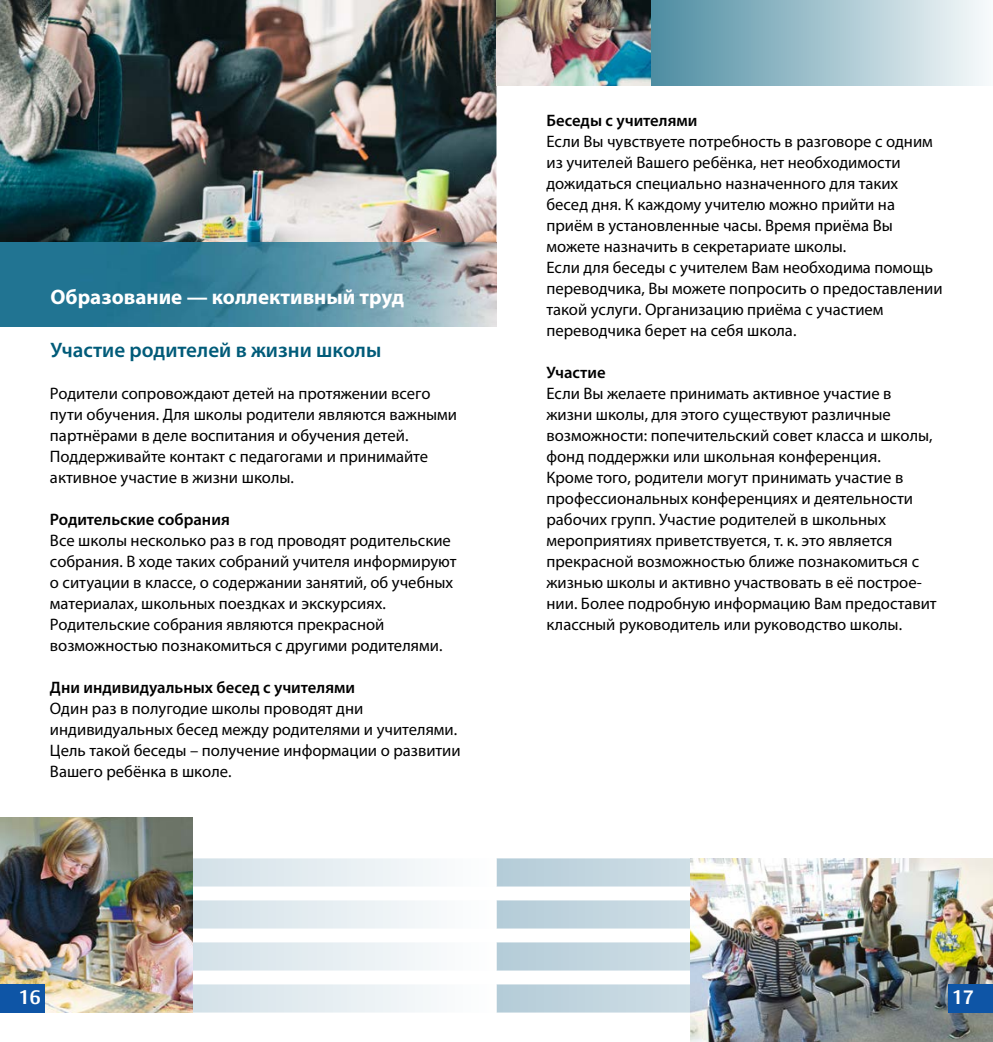
<style>
.page{position:relative;width:993px;height:1042px;background:#fff}
.page>*{position:absolute;margin:0;border:0;box-sizing:border-box;transform-origin:0 0}
.t1{font:700 21px "Myriad Pro";color:#fff}
.t2{font:600 21px "Myriad Pro";color:#005b79}
.t3{font:700 19.25px "Vesta Pro";color:#fff}
.t4{font:16.62px/21px "Myriad Pro";color:#000}
.t5{font:600 16.62px "Myriad Pro";color:#000}
</style>
<div class="page">
<img style="left:690px;top:886px;width:302px;height:156px">
<svg style="left:192px;top:858px;width:800px;height:28px"></svg>
<img style="left:192px;top:900px;width:800px;height:28px">
<img style="left:192px;top:942px;width:800px;height:28px">
<svg style="left:192px;top:984px;width:755px;height:28px;background:#b2bdc3"></svg>
<img style="left:0;top:0;width:496px;height:242px">
<img style="left:0;top:242px;width:496px;height:84px">
<img style="left:0;top:817px;width:192px;height:195px">
<div style="left:0;top:984px;width:45px;height:28px;background:#0e55a6"></div>
<svg style="left:650px;top:0;width:335px;height:85px;background:#a0c2cd"></svg>
<img style="left:496px;top:0;width:154px;height:85px">
<div style="left:947px;top:984px;width:45px;height:28px;background:#0e55a6"></div>
<p class="t1" style="left:50px;top:283px;width:355px">Образование — коллективный труд</p>
<p class="t2" style="left:50px;top:337px;width:332px">Участие родителей в жизни школы</p>
<p class="t4" style="left:50px;top:383px;width:408px">Родители сопровождают детей на протяжении всего пути обучения. Для школы родители являются важными партнёрами в деле воспитания и обучения детей.<br>Поддерживайте контакт с педагогами и принимайте активное участие в жизни школы.</p>
<p class="t5" style="left:50px;top:509px;width:181px">Родительские собрания</p>
<p class="t4" style="left:50px;top:530px;width:408px">Все школы несколько раз в год проводят родительские собрания. В ходе таких собраний учителя информируют о ситуации в классе, о содержании занятий, об учебных материалах, школьных поездках и экскурсиях.<br>Родительские собрания являются прекрасной возможностью познакомиться с другими родителями.</p>
<p class="t5" style="left:50px;top:677px;width:306px">Дни индивидуальных бесед с учителями</p>
<p class="t4" style="left:50px;top:698px;width:412px">Один раз в полугодие школы проводят дни индивидуальных бесед между родителями и учителями.<br>Цель такой беседы – получение информации о развитии Вашего ребёнка в школе.</p>
<p class="t3" style="left:19px;top:985px;width:23px">16</p>
<p class="t5" style="left:546px;top:110px;width:152px">Беседы с учителями</p>
<p class="t4" style="left:546px;top:131px;width:397px">Если Вы чувствуете потребность в разговоре с одним из учителей Вашего ребёнка, нет необходимости дожидаться специально назначенного для таких бесед дня. К каждому учителю можно прийти на приём в установленные часы. Время приёма Вы можете назначить в секретариате школы.<br>Если для беседы с учителем Вам необходима помощь переводчика, Вы можете попросить о предоставлении такой услуги. Организацию приёма с участием переводчика берет на себя школа.</p>
<p class="t5" style="left:546px;top:362px;width:61px">Участие</p>
<p class="t4" style="left:546px;top:383px;width:391px">Если Вы желаете принимать активное участие в жизни школы, для этого существуют различные возможности: попечительский совет класса и школы, фонд поддержки или школьная конференция.<br>Кроме того, родители могут принимать участие в профессиональных конференциях и деятельности рабочих групп. Участие родителей в школьных мероприятиях приветствуется, т. к. это является прекрасной возможностью ближе познакомиться с жизнью школы и активно участвовать в её построе&shy;нии. Более подробную информацию Вам предоставит классный руководитель или руководство школы.</p>
<p class="t3" style="left:951px;top:985px;width:23px">17</p>
</div>
